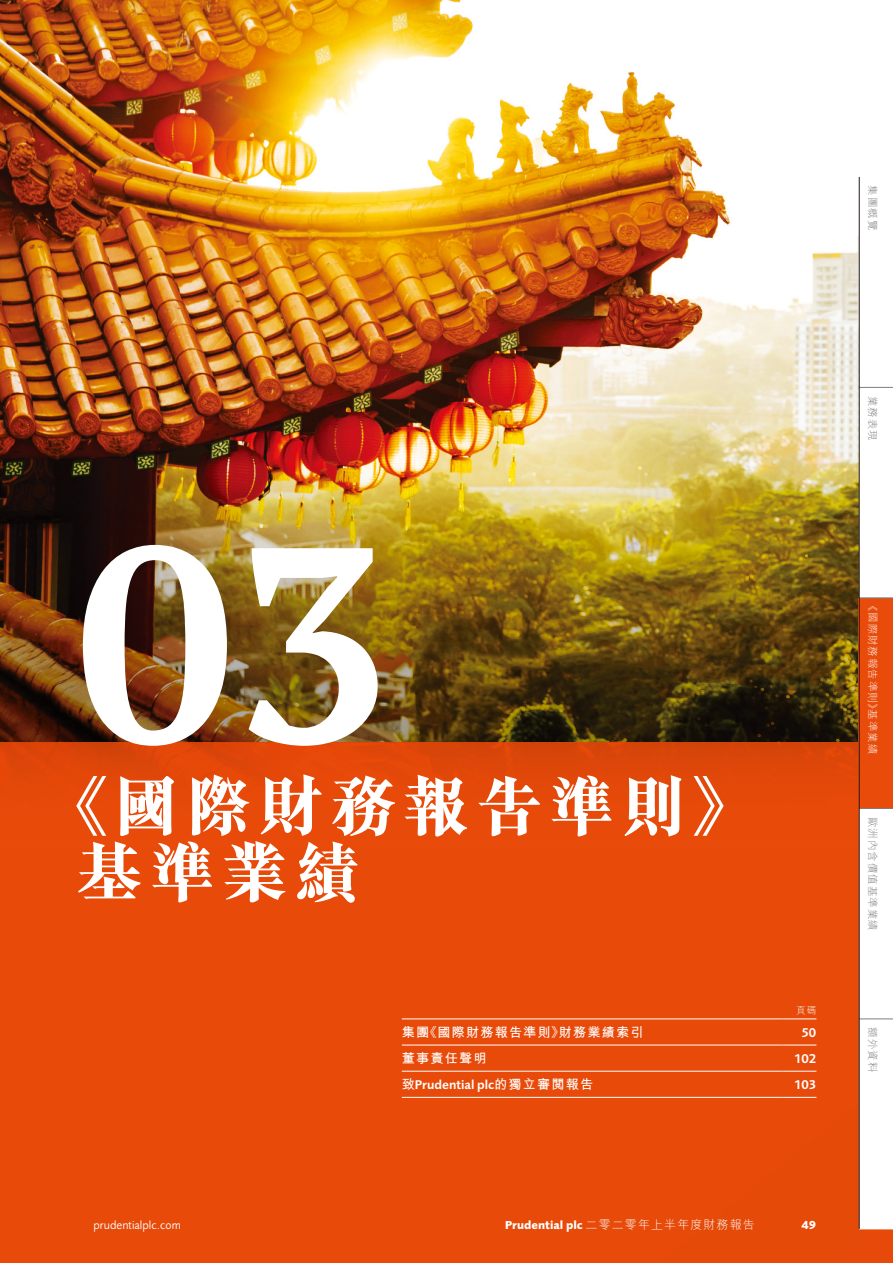
<style>
.page{position:relative;width:893px;height:1263px;background:#fff}
.page>*{position:absolute;margin:0;border:0;box-sizing:border-box;transform-origin:0 0}
.t1{font:700 277.5px "PT Serif";color:#fff}
.t2{font:800 66px/66px "M Sung HK";letter-spacing:.1em;color:#fff}
.t3{font:600 13.2px "Pru Sans OT2";color:#fff}
.t4{font:700 13.2px "M Hei HK";letter-spacing:.09em;color:#fff}
.t5{font:700 12px "Pru Sans OT2";color:#fff}
.t6{font:12px "Pru Sans OT2";color:#fff}
.t7{font:300 10.5px "M Hei HK";letter-spacing:.09em;color:#7e7e7e}
.t8{font:300 10.5px "M Hei HK";letter-spacing:.09em;color:#fff}
.t9{font:300 9.75px "M Hei HK";color:#fff}
.s1{font-family:"M Hei HK";font-weight:700}
.s2{font-family:"M Hei HK";font-weight:300}
</style>
<div class="page">
<img style="left:0;top:0;width:860px;height:321px">
<img style="left:0;top:321px;width:859px;height:421px">
<div style="left:0;top:742px;width:893px;height:521px;background:#e94b0a"></div>
<div style="left:860px;top:386px;width:33px;height:843px;background:#fff"></div>
<div style="left:859px;top:598px;width:34px;height:210px;background:#e94b0a"></div>
<hr style="left:859px;top:387px;width:34px;height:1px;background:#7e7e7e">
<hr style="left:859px;top:1019px;width:34px;height:1px;background:#7e7e7e">
<hr style="left:859px;top:598px;width:34px;height:1px;background:#7e7e7e">
<hr style="left:859px;top:808px;width:34px;height:1px;background:#7e7e7e">
<hr style="left:859px;top:177px;width:1px;height:1052px;background:#231916">
<hr style="left:402px;top:1019px;width:380px;height:1px;background:#fff">
<hr style="left:782px;top:1019px;width:34px;height:1px;background:#fff">
<hr style="left:402px;top:1045px;width:380px;height:1px;background:#fff">
<hr style="left:782px;top:1045px;width:34px;height:1px;background:#fff">
<hr style="left:402px;top:1071px;width:380px;height:1px;background:#fff">
<hr style="left:782px;top:1071px;width:34px;height:1px;background:#fff">
<hr style="left:402px;top:1097px;width:380px;height:1px;background:#fff">
<hr style="left:782px;top:1097px;width:34px;height:1px;background:#fff">
<p class="t7" style="left:880px;top:185px;width:46px;rotate:90deg">集團概覽</p>
<h1 class="t1" style="left:77px;top:462px;width:315px">03</h1>
<h2 class="t2" style="left:77px;top:771px;width:681px;text-indent:-33px">《國際財務報告準則》基準業績</h2>
<p class="t9" style="left:796px;top:1003px;width:22px">頁碼</p>
<p class="t4" style="left:402px;top:1022px;width:243px">集團《國際財務報告準則》財務業績索引</p>
<p class="t3" style="left:801px;top:1025px;width:16px">50</p>
<p class="t4" style="left:402px;top:1049px;width:86px">董事責任聲明</p>
<p class="t3" style="left:794px;top:1051px;width:24px">102</p>
<p class="t3" style="left:402px;top:1077px;width:193px"><span class="s1">致</span>Prudential plc<span class="s1">的獨立審閱報告</span></p>
<p class="t3" style="left:794px;top:1077px;width:24px">103</p>
<p class="t6" style="left:94px;top:1218px;width:89px">prudentialplc.com</p>
<p class="t5" style="left:505px;top:1218px;width:251px">Prudential plc <span class="s2">二零二零年上半年度財務報告</span></p>
<p class="t5" style="left:802px;top:1218px;width:16px">49</p>
<p class="t7" style="left:880px;top:396px;width:46px;rotate:90deg">業務表現</p>
<p class="t8" style="left:880px;top:601px;width:155px;rotate:90deg">《國際財務報告準則》基準業績</p>
<p class="t7" style="left:880px;top:817px;width:115px;rotate:90deg">歐洲內含價值基準業績</p>
<p class="t7" style="left:880px;top:1027px;width:46px;rotate:90deg">額外資料</p>
</div>
